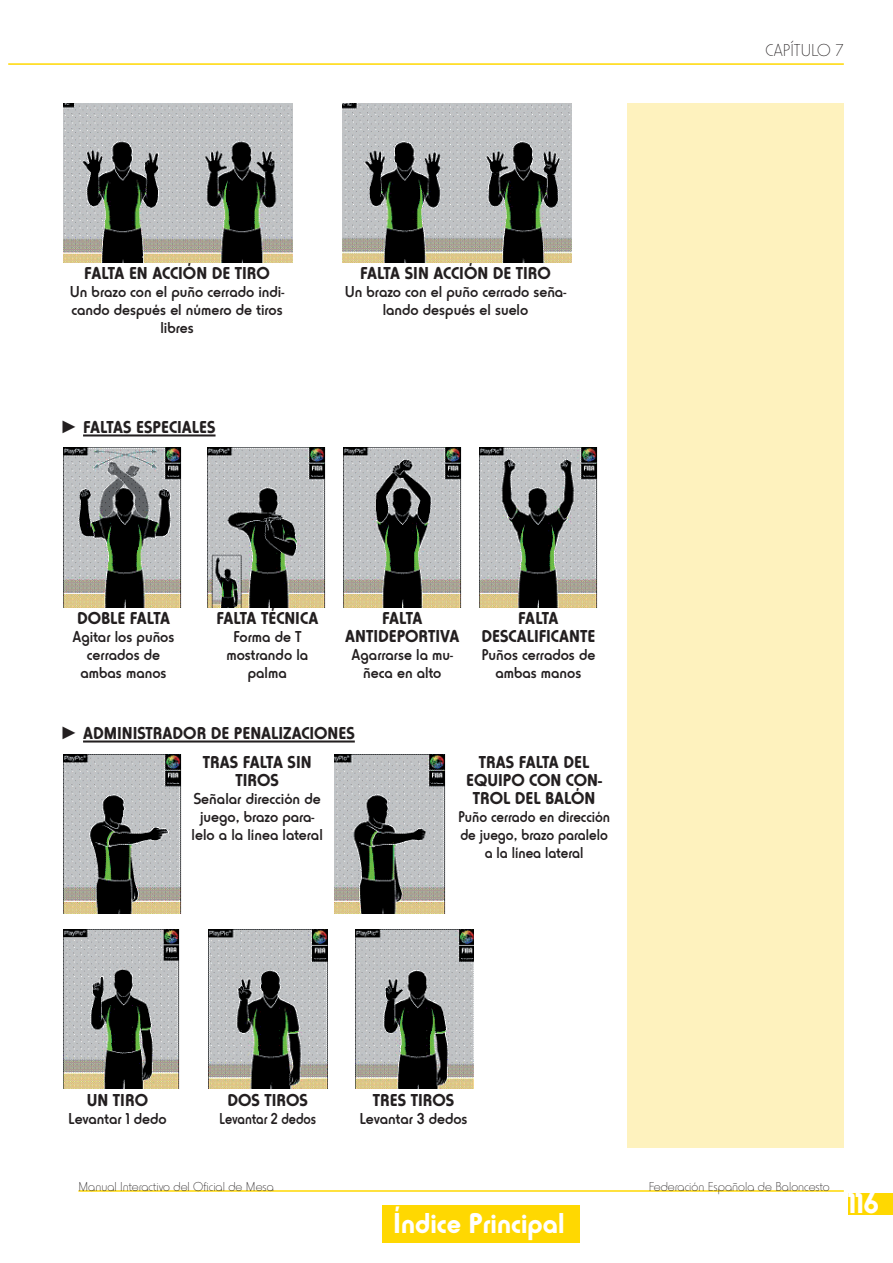
<style>
.page{position:relative;width:893px;height:1263px;background:#fff}
.page>*{position:absolute;margin:0;border:0;box-sizing:border-box;transform-origin:0 0}
.t1{font:700 30px "Horatio D";color:#fff}
.t2{font:700 18px/18px "Horatio D";color:#231f20;text-align:center}
.t3{font:18px "Horatio D Ligh";color:#231f20}
.t4{font:500 16.5px/18px "Horatio D";color:#231f20;text-align:center}
.t5{font:500 16.5px/18px "Horatio D";color:#231f20;text-align:center;scale:.95 1}
.t6{font:500 16.5px "Horatio D";color:#231f20;scale:.9 1}
.t7{font:13.5px "Horatio D Ligh";color:#231f20}
.s1{font-family:"Arial";font-weight:400}
</style>
<div class="page">
<div style="left:848px;top:1193px;width:45px;height:21px;background:#ffd801"></div>
<hr style="left:8px;top:63px;width:836px;height:2px;background:#ffd801">
<hr style="left:78px;top:1190px;width:766px;height:2px;background:#ffd801">
<div style="left:627px;top:103px;width:217px;height:1044px;background:#fef2be"></div>
<hr style="left:83px;top:434px;width:133px;height:2px;background:#231f20">
<hr style="left:83px;top:740px;width:272px;height:2px;background:#231f20">
<div style="left:382px;top:1205px;width:197px;height:37px;background:#ffd801"></div>
<img style="left:64px;top:103px;width:229px;height:160px">
<img style="left:342px;top:103px;width:229px;height:160px">
<img style="left:208px;top:448px;width:118px;height:159px">
<img style="left:344px;top:448px;width:118px;height:159px">
<img style="left:480px;top:448px;width:118px;height:159px">
<img style="left:64px;top:448px;width:118px;height:159px">
<img style="left:64px;top:754px;width:118px;height:160px">
<img style="left:334px;top:754px;width:111px;height:160px">
<img style="left:64px;top:929px;width:116px;height:160px">
<img style="left:209px;top:929px;width:118px;height:160px">
<img style="left:355px;top:929px;width:119px;height:160px">
<p class="t2" style="left:84px;top:264px;width:187px">FALTA EN ACCIÓN DE TIRO</p>
<p class="t4" style="left:70px;top:283px;width:216px">Un brazo con el puño cerrado indi&shy;cando después el número de tiros libres</p>
<p class="t2" style="left:60px;top:418px;width:157px"><span class="s1">►</span> FALTAS ESPECIALES</p>
<p class="t2" style="left:360px;top:264px;width:192px">FALTA SIN ACCIÓN DE TIRO</p>
<p class="t4" style="left:345px;top:283px;width:223px">Un brazo con el puño cerrado seña&shy;lando después el suelo</p>
<p class="t2" style="left:77px;top:609px;width:95px">DOBLE FALTA</p>
<p class="t4" style="left:73px;top:627px;width:103px">Agitar los puños cerrados de ambas manos</p>
<p class="t2" style="left:216px;top:609px;width:103px">FALTA TÉCNICA</p>
<p class="t4" style="left:226px;top:627px;width:83px">Forma de T mostrando la palma</p>
<p class="t2" style="left:345px;top:609px;width:116px">FALTA<br>ANTIDEPORTIVA</p>
<p class="t4" style="left:352px;top:645px;width:103px">Agarrarse la mu&shy;ñeca en alto</p>
<p class="t2" style="left:481px;top:609px;width:115px">FALTA<br>DESCALIFICANTE</p>
<p class="t4" style="left:481px;top:645px;width:116px">Puños cerrados de ambas manos</p>
<p class="t2" style="left:60px;top:724px;width:296px"><span class="s1">►</span> ADMINISTRADOR DE PENALIZACIONES</p>
<p class="t2" style="left:203px;top:753px;width:110px">TRAS FALTA SIN<br>TIROS</p>
<p class="t4" style="left:192px;top:790px;width:133px">Señalar dirección de juego, brazo para&shy;lelo a la línea lateral</p>
<p class="t2" style="left:466px;top:752px;width:137px">TRAS FALTA DEL<br>EQUIPO CON CON-<br>TROL DEL BALÓN</p>
<p class="t5" style="left:458px;top:807px;width:162px">Puño cerrado en dirección de juego, brazo paralelo a la línea lateral</p>
<p class="t2" style="left:87px;top:1090px;width:63px">UN TIRO</p>
<p class="t4" style="left:68px;top:1109px;width:100px">Levantar 1 dedo</p>
<p class="t2" style="left:228px;top:1090px;width:82px">DOS TIROS</p>
<p class="t6" style="left:219px;top:1108px;width:109px">Levantar 2 dedos</p>
<p class="t2" style="left:373px;top:1090px;width:83px">TRES TIROS</p>
<p class="t4" style="left:359px;top:1109px;width:110px">Levantar 3 dedos</p>
<p class="t3" style="left:766px;top:40px;width:80px">CAPÍTULO 7</p>
<p class="t7" style="left:78px;top:1179px;width:197px">Manual Interactivo del Oficial de Mesa</p>
<p class="t7" style="left:649px;top:1179px;width:182px">Federación Española de Baloncesto</p>
<h1 class="t1" style="left:393px;top:1205px;width:173px">Índice Principal</h1>
<h1 class="t1" style="left:848px;top:1185px;width:32px">116</h1>
</div>
